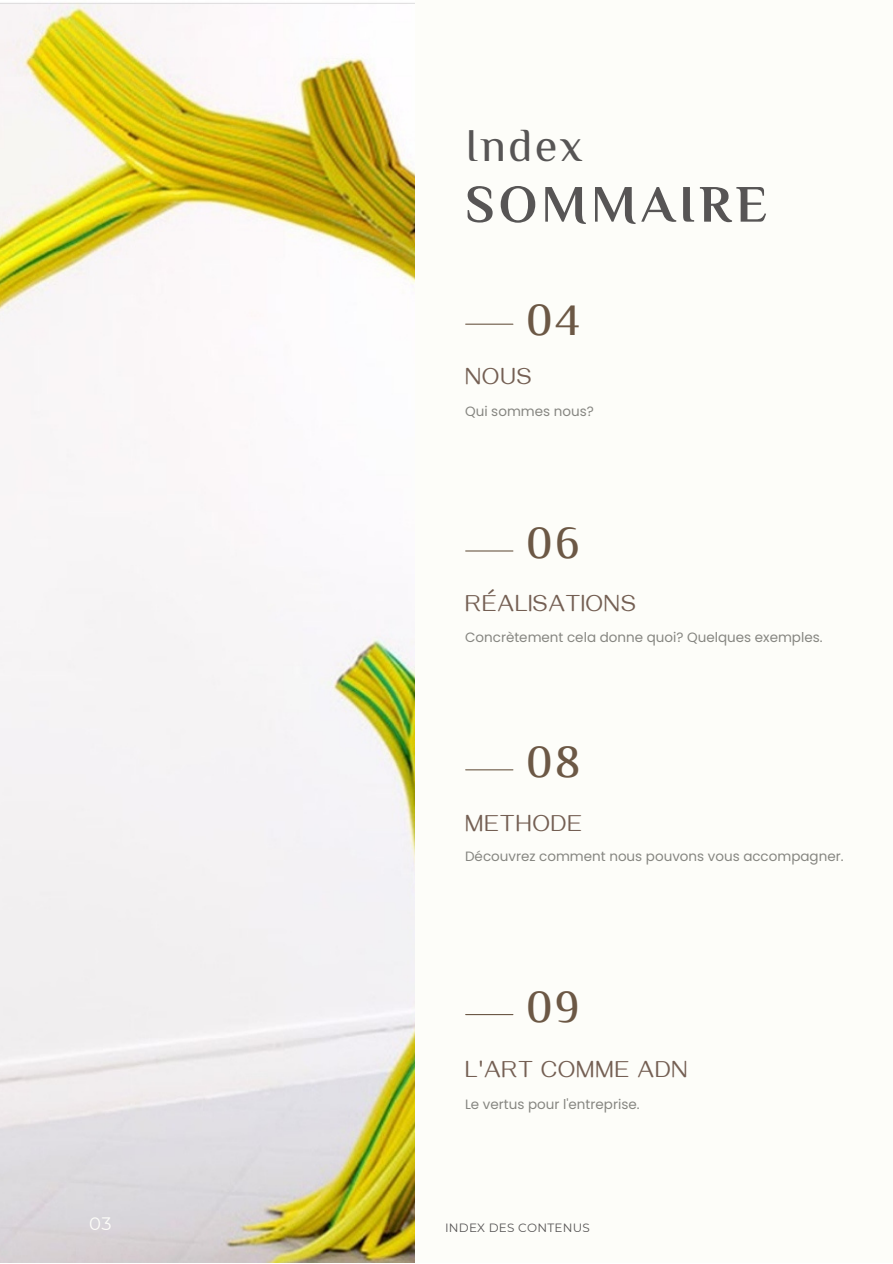
<style>
.page{position:relative;width:893px;height:1264px;background:#fff}
.page>*{position:absolute;margin:0;border:0;box-sizing:border-box;transform-origin:0 0}
.t1{font:700 52.5px "El Messiri";letter-spacing:.08em;color:#575555}
.t2{font:46.5px "El Messiri";letter-spacing:.05em;color:#575555}
.t3{font:500 45px "El Messiri";letter-spacing:.05em;color:#6c5845}
.t4{font:24px "Gayathri";letter-spacing:.05em;color:#745f53}
.t5{font:18px "Montserrat";color:#fdfdf9}
.t6{font:13.5px "Poppins";color:#868681}
.t7{font:12px "Montserrat";letter-spacing:.02em;color:#575555}
</style>
<div class="page">
<img style="left:0;top:2px;width:415px;height:1260px">
<div style="left:415px;top:0;width:477px;height:1262px;background:#fdfdf9"></div>
<hr style="left:465px;top:323px;width:48px;height:2px;background:#6b5845">
<hr style="left:465px;top:550px;width:48px;height:1px;background:#6b5845">
<hr style="left:465px;top:769px;width:48px;height:1px;background:#6b5845">
<hr style="left:465px;top:1014px;width:48px;height:1px;background:#6b5845">
<h2 class="t2" style="left:465px;top:117px;width:119px">Index</h2>
<h1 class="t1" style="left:465px;top:173px;width:303px">SOMMAIRE</h1>
<h3 class="t3" style="left:526px;top:293px;width:55px">04</h3>
<h3 class="t4" style="left:465px;top:366px;width:68px">NOUS</h3>
<p class="t6" style="left:465px;top:401px;width:130px">Qui sommes nous?</p>
<h3 class="t3" style="left:526px;top:516px;width:55px">06</h3>
<h3 class="t4" style="left:465px;top:593px;width:172px">RÉALISATIONS</h3>
<p class="t6" style="left:465px;top:627px;width:359px">Concrètement cela donne quoi? Quelques exemples.</p>
<h3 class="t3" style="left:526px;top:735px;width:55px">08</h3>
<h3 class="t4" style="left:465px;top:813px;width:118px">METHODE</h3>
<p class="t6" style="left:465px;top:846px;width:380px">Découvrez comment nous pouvons vous accompagner.</p>
<h3 class="t3" style="left:526px;top:979px;width:55px">09</h3>
<h3 class="t4" style="left:465px;top:1059px;width:224px">L'ART COMME ADN</h3>
<p class="t6" style="left:465px;top:1094px;width:176px">Le vertus pour l'entreprise.</p>
<h3 class="t5" style="left:89px;top:1211px;width:24px">03</h3>
<p class="t7" style="left:445px;top:1220px;width:146px">INDEX DES CONTENUS</p>
</div>
